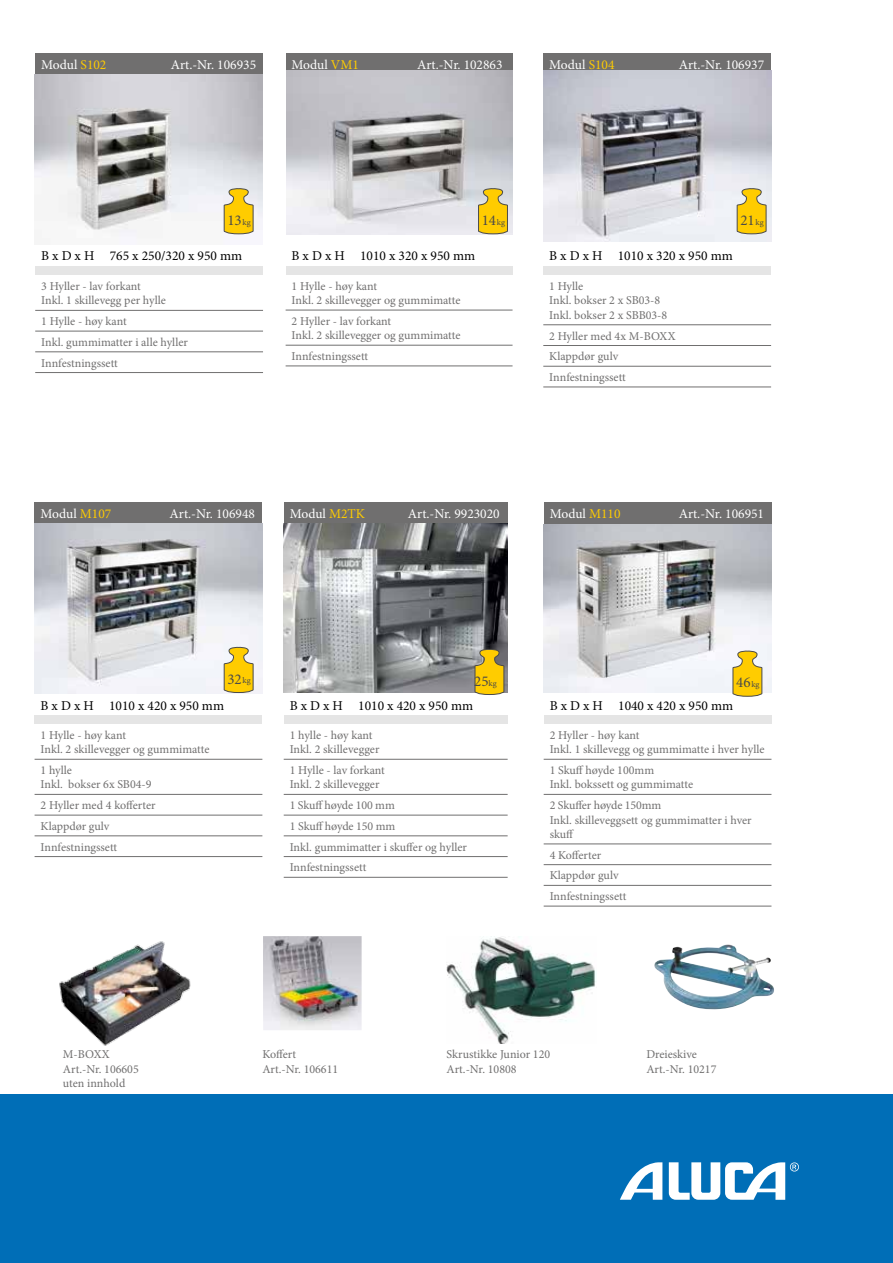
<style>
.page{position:relative;width:893px;height:1263px;background:#fff}
.page>*{position:absolute;margin:0;border:0;box-sizing:border-box;transform-origin:0 0}
.t1{font:15px "Minion Pro";color:#4a4a49}
.t2{font:13.5px "Minion Pro";color:#fff}
.t3{font:13.5px "Minion Pro";color:#000}
.t4{font:12px/14.4px "Minion Pro";color:#706f6f}
.s1{color:#fc0}
.s2{font-size:8.55px}
</style>
<div class="page">
<div style="left:0;top:1094px;width:893px;height:169px;background:#006eb7"></div>
<svg style="left:620px;top:1162px;width:179px;height:38px"></svg>
<div style="left:543px;top:53px;width:228px;height:22px;background:#706f6f"></div>
<div style="left:543px;top:267px;width:228px;height:8px;background:#e5e5e5"></div>
<hr style="left:543px;top:324px;width:228px;height:1px;background:#706f6f">
<hr style="left:543px;top:345px;width:228px;height:1px;background:#706f6f">
<hr style="left:543px;top:366px;width:228px;height:1px;background:#706f6f">
<hr style="left:543px;top:387px;width:228px;height:1px;background:#706f6f">
<img style="left:543px;top:70px;width:228px;height:171px">
<svg style="left:737px;top:188px;width:29px;height:46px"></svg>
<div style="left:35px;top:502px;width:227px;height:22px;background:#706f6f"></div>
<div style="left:35px;top:716px;width:227px;height:8px;background:#e5e5e5"></div>
<hr style="left:35px;top:835px;width:227px;height:1px;background:#706f6f">
<hr style="left:35px;top:856px;width:227px;height:1px;background:#706f6f">
<hr style="left:35px;top:759px;width:227px;height:1px;background:#706f6f">
<hr style="left:35px;top:794px;width:227px;height:1px;background:#706f6f">
<hr style="left:35px;top:815px;width:227px;height:1px;background:#706f6f">
<img style="left:35px;top:524px;width:227px;height:170px">
<svg style="left:224px;top:647px;width:29px;height:46px"></svg>
<div style="left:286px;top:53px;width:227px;height:22px;background:#706f6f"></div>
<div style="left:286px;top:266px;width:227px;height:9px;background:#e5e5e5"></div>
<hr style="left:286px;top:310px;width:227px;height:1px;background:#706f6f">
<hr style="left:286px;top:345px;width:227px;height:1px;background:#706f6f">
<hr style="left:286px;top:365px;width:227px;height:1px;background:#706f6f">
<img style="left:286px;top:70px;width:227px;height:164px">
<svg style="left:478px;top:188px;width:30px;height:46px"></svg>
<div style="left:284px;top:502px;width:224px;height:22px;background:#706f6f"></div>
<div style="left:284px;top:716px;width:224px;height:8px;background:#e5e5e5"></div>
<hr style="left:284px;top:759px;width:224px;height:1px;background:#706f6f">
<hr style="left:284px;top:794px;width:224px;height:1px;background:#706f6f">
<hr style="left:284px;top:835px;width:224px;height:1px;background:#706f6f">
<hr style="left:284px;top:815px;width:224px;height:1px;background:#706f6f">
<hr style="left:284px;top:856px;width:224px;height:1px;background:#706f6f">
<hr style="left:284px;top:877px;width:224px;height:1px;background:#706f6f">
<img style="left:284px;top:523px;width:224px;height:170px">
<svg style="left:475px;top:649px;width:29px;height:46px"></svg>
<div style="left:544px;top:502px;width:227px;height:22px;background:#706f6f"></div>
<div style="left:544px;top:716px;width:227px;height:8px;background:#e5e5e5"></div>
<hr style="left:544px;top:759px;width:227px;height:1px;background:#706f6f">
<hr style="left:544px;top:794px;width:227px;height:1px;background:#706f6f">
<hr style="left:544px;top:864px;width:227px;height:1px;background:#706f6f">
<hr style="left:544px;top:843px;width:227px;height:1px;background:#706f6f">
<hr style="left:544px;top:885px;width:227px;height:1px;background:#706f6f">
<hr style="left:544px;top:906px;width:227px;height:1px;background:#706f6f">
<img style="left:544px;top:525px;width:227px;height:168px">
<svg style="left:733px;top:651px;width:29px;height:46px"></svg>
<img style="left:59px;top:941px;width:132px;height:105px">
<img style="left:263px;top:936px;width:99px;height:94px">
<img style="left:446px;top:936px;width:150px;height:108px">
<img style="left:654px;top:944px;width:120px;height:66px">
<div style="left:35px;top:53px;width:228px;height:22px;background:#706f6f"></div>
<div style="left:35px;top:267px;width:228px;height:8px;background:#e5e5e5"></div>
<hr style="left:35px;top:310px;width:228px;height:1px;background:#706f6f">
<hr style="left:35px;top:331px;width:228px;height:1px;background:#706f6f">
<hr style="left:35px;top:351px;width:228px;height:1px;background:#706f6f">
<hr style="left:35px;top:372px;width:228px;height:1px;background:#706f6f">
<img style="left:35px;top:75px;width:227px;height:161px">
<svg style="left:224px;top:188px;width:29px;height:46px"></svg>
<p class="t2" style="left:41px;top:55px;width:67px">Modul <span class="s1">S102</span></p>
<p class="t2" style="left:171px;top:55px;width:87px">Art.-Nr. 106935</p>
<p class="t2" style="left:292px;top:55px;width:69px">Modul <span class="s1">VM1</span></p>
<p class="t2" style="left:417px;top:55px;width:87px">Art.-Nr. 102863</p>
<p class="t2" style="left:549px;top:55px;width:67px">Modul <span class="s1">S104</span></p>
<p class="t2" style="left:679px;top:55px;width:87px">Art.-Nr. 106937</p>
<p class="t1" style="left:227px;top:210px;width:25px">13<span class="s2">kg</span></p>
<p class="t3" style="left:41px;top:247px;width:202px">B x D x H 765 x 250/320 x 950 mm</p>
<p class="t4" style="left:41px;top:279px;width:126px">3 Hyller - lav forkant<br>Inkl. 1 skillevegg per hylle</p>
<p class="t4" style="left:41px;top:311px;width:148px;line-height:20.7px">1 Hylle - høy kant<br>Inkl. gummimatter i alle hyller<br>Innfestningssett</p>
<p class="t1" style="left:482px;top:210px;width:25px">14<span class="s2">kg</span></p>
<p class="t3" style="left:292px;top:247px;width:185px">B x D x H 1010 x 320 x 950 mm</p>
<p class="t4" style="left:292px;top:279px;width:170px">1 Hylle - høy kant<br>Inkl. 2 skillevegger og gummimatte</p>
<p class="t4" style="left:292px;top:314px;width:170px">2 Hyller - lav forkant<br>Inkl. 2 skillevegger og gummimatte</p>
<p class="t4" style="left:292px;top:349px;width:78px">Innfestningssett</p>
<p class="t1" style="left:740px;top:210px;width:25px">21<span class="s2">kg</span></p>
<p class="t3" style="left:549px;top:247px;width:185px">B x D x H 1010 x 320 x 950 mm</p>
<p class="t4" style="left:549px;top:279px;width:120px">1 Hylle<br>Inkl. bokser 2 x SB03-8<br>Inkl. bokser 2 x SBB03-8</p>
<p class="t4" style="left:549px;top:325px;width:128px;line-height:20.7px">2 Hyller med 4x M-BOXX<br>Klappdør gulv<br>Innfestningssett</p>
<p class="t2" style="left:41px;top:504px;width:72px">Modul <span class="s1">M107</span></p>
<p class="t2" style="left:170px;top:504px;width:87px">Art.-Nr. 106948</p>
<p class="t2" style="left:290px;top:504px;width:77px">Modul <span class="s1">M2TK</span></p>
<p class="t2" style="left:408px;top:504px;width:93px">Art.-Nr. 9923020</p>
<p class="t2" style="left:550px;top:504px;width:72px">Modul <span class="s1">M110</span></p>
<p class="t2" style="left:679px;top:504px;width:87px">Art.-Nr. 106951</p>
<p class="t1" style="left:227px;top:669px;width:25px">32<span class="s2">kg</span></p>
<p class="t3" style="left:41px;top:696px;width:185px">B x D x H 1010 x 420 x 950 mm</p>
<p class="t4" style="left:41px;top:728px;width:170px">1 Hylle - høy kant<br>Inkl. 2 skillevegger og gummimatte</p>
<p class="t4" style="left:41px;top:763px;width:112px">1 hylle<br>Inkl. bokser 6x SB04-9</p>
<p class="t4" style="left:41px;top:795px;width:117px;line-height:20.7px">2 Hyller med 4 kofferter<br>Klappdør gulv<br>Innfestningssett</p>
<p class="t1" style="left:474px;top:671px;width:24px">25<span class="s2">kg</span></p>
<p class="t3" style="left:290px;top:696px;width:185px">B x D x H 1010 x 420 x 950 mm</p>
<p class="t4" style="left:290px;top:728px;width:91px">1 hylle - høy kant<br>Inkl. 2 skillevegger</p>
<p class="t4" style="left:290px;top:763px;width:97px">1 Hylle - lav forkant<br>Inkl. 2 skillevegger</p>
<p class="t4" style="left:290px;top:795px;width:179px;line-height:20.7px">1 Skuff høyde 100 mm<br>1 Skuff høyde 150 mm<br>Inkl. gummimatter i skuffer og hyller<br>Innfestningssett</p>
<p class="t1" style="left:736px;top:672px;width:25px">46<span class="s2">kg</span></p>
<p class="t3" style="left:550px;top:696px;width:185px">B x D x H 1040 x 420 x 950 mm</p>
<p class="t4" style="left:550px;top:728px;width:216px">2 Hyller - høy kant<br>Inkl. 1 skillevegg og gummimatte i hver hylle</p>
<p class="t4" style="left:550px;top:763px;width:145px">1 Skuff høyde 100mm<br>Inkl. bokssett og gummimatte</p>
<p class="t4" style="left:550px;top:798px;width:203px">2 Skuffer høyde 150mm<br>Inkl. skilleveggsett og gummimatter i hver skuff</p>
<p class="t4" style="left:550px;top:844px;width:78px;line-height:20.7px">4 Kofferter<br>Klappdør gulv<br>Innfestningssett</p>
<p class="t4" style="left:63px;top:1047px;width:77px">M-BOXX<br>Art.-Nr. 106605 uten innhold</p>
<p class="t4" style="left:262px;top:1047px;width:77px">Koffert<br>Art.-Nr. 106611</p>
<p class="t4" style="left:446px;top:1047px;width:105px">Skrustikke Junior 120<br>Art.-Nr. 10808</p>
<p class="t4" style="left:646px;top:1047px;width:72px">Dreieskive<br>Art.-Nr. 10217</p>
</div>
